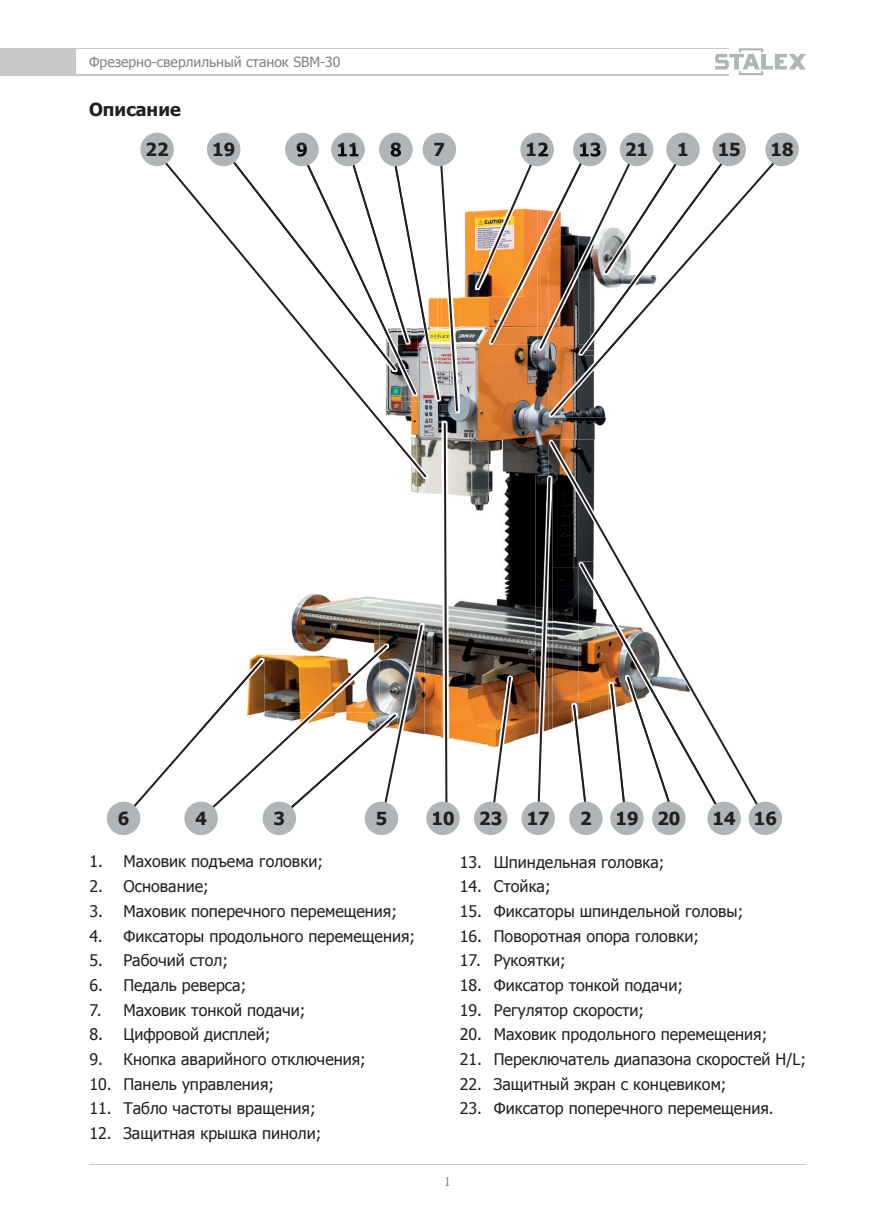
<style>
.page{position:relative;width:874px;height:1225px;background:#fff}
.page>*{position:absolute;margin:0;border:0;box-sizing:border-box;transform-origin:0 0}
.t1{font:700 18px "Tahoma";color:#231f20}
.t2{font:16px "Tahoma";color:#231f20}
.t3{font:14px "Tahoma";color:#808285}
.t4{font:14px "Minion Pro";color:#808285}
</style>
<div class="page">
<div style="left:0;top:48px;width:17px;height:27px;background:#c7c8ca"></div>
<div style="left:17px;top:48px;width:58px;height:27px;background:#c7c8ca"></div>
<hr style="left:62px;top:48px;width:667px;height:1px;background:#c7c8ca">
<hr style="left:89px;top:1163px;width:716px;height:1px;background:#c7c8ca">
<hr style="left:62px;top:74px;width:667px;height:1px;background:#c7c8ca">
<svg style="left:715px;top:48px;width:90px;height:27px"></svg>
<img style="left:291px;top:210px;width:316px;height:535px">
<img style="left:441px;top:421px;width:8px;height:381px">
<svg style="left:443px;top:423px;width:4px;height:379px"></svg>
<img style="left:535px;top:475px;width:13px;height:270px">
<svg style="left:537px;top:477px;width:11px;height:327px"></svg>
<img style="left:437px;top:210px;width:22px;height:203px">
<img style="left:548px;top:354px;width:59px;height:63px">
<svg style="left:550px;top:153px;width:227px;height:263px"></svg>
<img style="left:548px;top:439px;width:59px;height:36px">
<img style="left:548px;top:475px;width:2px;height:270px">
<img style="left:548px;top:477px;width:2px;height:54px">
<svg style="left:550px;top:441px;width:208px;height:377px"></svg>
<img style="left:475px;top:210px;width:1px;height:80px">
<img style="left:379px;top:623px;width:45px;height:197px">
<svg style="left:134px;top:625px;width:288px;height:193px"></svg>
<div style="left:364px;top:801px;width:34px;height:34px;background:#b0b6b8;border-radius:50%"></div>
<div style="left:107px;top:801px;width:33px;height:34px;background:#b0b6b8;border-radius:50%"></div>
<div style="left:422px;top:133px;width:34px;height:33px;background:#b0b6b8;border-radius:50%"></div>
<div style="left:379px;top:133px;width:33px;height:33px;background:#b0b6b8;border-radius:50%"></div>
<div style="left:285px;top:133px;width:33px;height:33px;background:#b0b6b8;border-radius:50%"></div>
<div style="left:426px;top:801px;width:33px;height:34px;background:#b0b6b8;border-radius:50%"></div>
<div style="left:707px;top:801px;width:33px;height:34px;background:#b0b6b8;border-radius:50%"></div>
<div style="left:331px;top:133px;width:33px;height:33px;background:#b0b6b8;border-radius:50%"></div>
<div style="left:712px;top:133px;width:33px;height:33px;background:#b0b6b8;border-radius:50%"></div>
<div style="left:520px;top:133px;width:33px;height:33px;background:#b0b6b8;border-radius:50%"></div>
<div style="left:572px;top:133px;width:34px;height:33px;background:#b0b6b8;border-radius:50%"></div>
<div style="left:262px;top:801px;width:34px;height:34px;background:#b0b6b8;border-radius:50%"></div>
<div style="left:569px;top:801px;width:33px;height:34px;background:#b0b6b8;border-radius:50%"></div>
<div style="left:666px;top:133px;width:33px;height:33px;background:#b0b6b8;border-radius:50%"></div>
<div style="left:184px;top:801px;width:34px;height:34px;background:#b0b6b8;border-radius:50%"></div>
<div style="left:748px;top:801px;width:33px;height:34px;background:#b0b6b8;border-radius:50%"></div>
<div style="left:521px;top:801px;width:33px;height:34px;background:#b0b6b8;border-radius:50%"></div>
<div style="left:765px;top:133px;width:33px;height:33px;background:#b0b6b8;border-radius:50%"></div>
<div style="left:610px;top:801px;width:33px;height:34px;background:#b0b6b8;border-radius:50%"></div>
<div style="left:651px;top:801px;width:34px;height:34px;background:#b0b6b8;border-radius:50%"></div>
<img style="left:361px;top:411px;width:67px;height:68px">
<svg style="left:240px;top:148px;width:218px;height:263px"></svg>
<svg style="left:156px;top:149px;width:270px;height:328px"></svg>
<img style="left:488px;top:675px;width:24px;height:149px">
<svg style="left:490px;top:677px;width:21px;height:145px"></svg>
<svg style="left:476px;top:148px;width:253px;height:206px"></svg>
<div style="left:207px;top:133px;width:33px;height:33px;background:#b0b6b8;border-radius:50%"></div>
<div style="left:473px;top:801px;width:34px;height:34px;background:#b0b6b8;border-radius:50%"></div>
<div style="left:619px;top:133px;width:34px;height:33px;background:#b0b6b8;border-radius:50%"></div>
<div style="left:140px;top:133px;width:34px;height:33px;background:#b0b6b8;border-radius:50%"></div>
<p class="t3" style="left:89px;top:53px;width:253px">Фрезерно-сверлильный станок SBM-30</p>
<p class="t1" style="left:89px;top:97px;width:93px">Описание</p>
<p class="t1" style="left:296px;top:137px;width:13px">9</p>
<p class="t1" style="left:390px;top:137px;width:13px">8</p>
<p class="t1" style="left:433px;top:137px;width:13px">7</p>
<p class="t1" style="left:212px;top:137px;width:24px">19</p>
<p class="t1" style="left:336px;top:137px;width:24px">11</p>
<p class="t1" style="left:525px;top:137px;width:24px">12</p>
<p class="t1" style="left:578px;top:137px;width:24px">13</p>
<p class="t1" style="left:717px;top:137px;width:24px">15</p>
<p class="t1" style="left:145px;top:137px;width:24px">22</p>
<p class="t1" style="left:625px;top:137px;width:24px">21</p>
<p class="t1" style="left:677px;top:137px;width:13px">1</p>
<p class="t1" style="left:770px;top:137px;width:24px">18</p>
<p class="t1" style="left:273px;top:806px;width:13px">3</p>
<p class="t1" style="left:580px;top:806px;width:13px">2</p>
<p class="t1" style="left:431px;top:806px;width:24px">10</p>
<p class="t1" style="left:712px;top:806px;width:24px">14</p>
<p class="t1" style="left:479px;top:806px;width:24px">23</p>
<p class="t1" style="left:615px;top:806px;width:66px">19 20</p>
<p class="t1" style="left:118px;top:806px;width:13px">6</p>
<p class="t1" style="left:375px;top:806px;width:13px">5</p>
<p class="t1" style="left:195px;top:806px;width:13px">4</p>
<p class="t1" style="left:526px;top:806px;width:24px">17</p>
<p class="t1" style="left:753px;top:806px;width:24px">16</p>
<p class="t2" style="left:89px;top:851px;width:235px">1. Маховик подъема головки;</p>
<p class="t2" style="left:89px;top:875px;width:121px">2. Основание;</p>
<p class="t2" style="left:89px;top:900px;width:309px">3. Маховик поперечного перемещения;</p>
<p class="t2" style="left:89px;top:925px;width:327px">4. Фиксаторы продольного перемещения;</p>
<p class="t2" style="left:89px;top:949px;width:140px">5. Рабочий стол;</p>
<p class="t2" style="left:89px;top:974px;width:158px">6. Педаль реверса;</p>
<p class="t2" style="left:89px;top:999px;width:217px">7. Маховик тонкой подачи;</p>
<p class="t2" style="left:89px;top:1023px;width:183px">8. Цифровой дисплей;</p>
<p class="t2" style="left:89px;top:1048px;width:278px">9. Кнопка аварийного отключения;</p>
<p class="t2" style="left:89px;top:1073px;width:186px">10. Панель управления;</p>
<p class="t2" style="left:89px;top:1097px;width:228px">11. Табло частоты вращения;</p>
<p class="t2" style="left:89px;top:1122px;width:233px">12. Защитная крышка пиноли;</p>
<p class="t2" style="left:459px;top:851px;width:206px">13. Шпиндельная головка;</p>
<p class="t2" style="left:459px;top:875px;width:92px">14. Стойка;</p>
<p class="t2" style="left:459px;top:900px;width:285px">15. Фиксаторы шпиндельной головы;</p>
<p class="t2" style="left:459px;top:925px;width:241px">16. Поворотная опора головки;</p>
<p class="t2" style="left:459px;top:949px;width:108px">17. Рукоятки;</p>
<p class="t2" style="left:459px;top:974px;width:224px">18. Фиксатор тонкой подачи;</p>
<p class="t2" style="left:459px;top:999px;width:186px">19. Регулятор скорости;</p>
<p class="t2" style="left:459px;top:1023px;width:309px">20. Маховик продольного перемещения;</p>
<p class="t2" style="left:459px;top:1048px;width:347px">21. Переключатель диапазона скоростей H/L;</p>
<p class="t2" style="left:459px;top:1073px;width:268px">22. Защитный экран с концевиком;</p>
<p class="t2" style="left:459px;top:1097px;width:315px">23. Фиксатор поперечного перемещения.</p>
<p class="t4" style="left:444px;top:1171px;width:8px">1</p>
</div>
